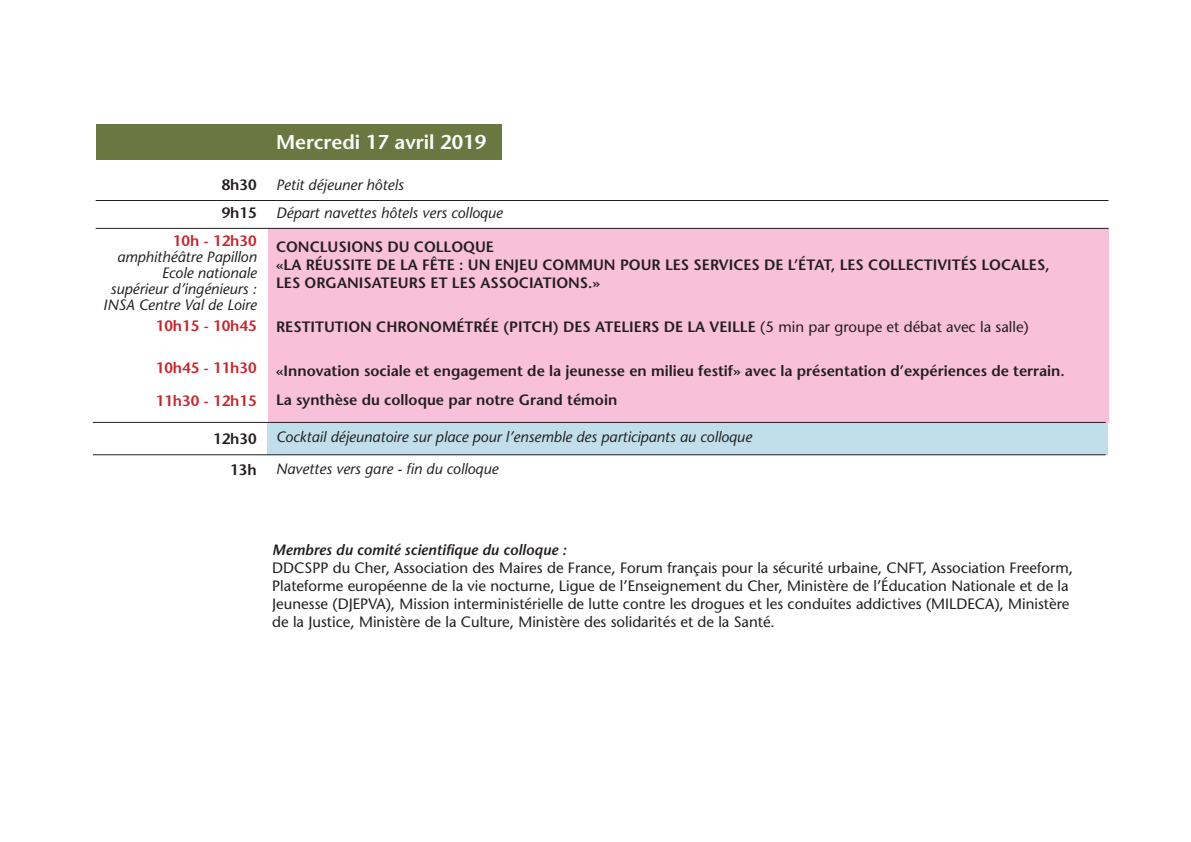
<style>
.page{position:relative;width:1191px;height:842px;background:#fff}
.page>*{position:absolute;margin:0;border:0;box-sizing:border-box;transform-origin:0 0}
.t1{font:600 20px "Stone Sans";color:#fff}
.t2{font:15px/18px "Stone Sans";color:#231f20}
.t3{font:600 15px/18px "Stone Sans";color:#231f20}
.t4{font:italic 15px/16px "Stone Sans";color:#231f20}
.t5{font:600 15px "Stone Sans";color:#c9252b}
.t6{font:italic 600 15px "Stone Sans";color:#231f20}
.s1{font-weight:400}
</style>
<div class="page">
<div style="left:267px;top:423px;width:841px;height:31px;background:#c0dfea"></div>
<div style="left:268px;top:228px;width:840px;height:195px;background:#f8c1d9"></div>
<div style="left:96px;top:124px;width:405px;height:36px;background:#6a7740"></div>
<hr style="left:96px;top:200px;width:1012px;height:1px;background:#231f20">
<hr style="left:96px;top:228px;width:1012px;height:1px;background:#231f20">
<hr style="left:93px;top:422px;width:1012px;height:1px;background:#231f20">
<hr style="left:93px;top:455px;width:1012px;height:1px;background:#231f20">
<p class="t3" style="left:222px;top:171px;width:37px;line-height:28px">8h30<br>9h15</p>
<p class="t5" style="left:173px;top:232px;width:85px">10h - 12h30</p>
<p class="t4" style="left:103px;top:250px;width:155px;text-align:right">amphithéâtre Papillon<br>Ecole nationale supérieur d’ingénieurs :<br>INSA Centre Val de Loire</p>
<p class="t5" style="left:156px;top:317px;width:102px">10h15 - 10h45</p>
<p class="t5" style="left:156px;top:359px;width:102px">10h45 - 11h30</p>
<p class="t5" style="left:156px;top:392px;width:102px">11h30 - 12h15</p>
<p class="t3" style="left:213px;top:423px;width:45px;line-height:31px;text-align:right">12h30<br>13h</p>
<h1 class="t1" style="left:276px;top:130px;width:211px">Mercredi 17 avril 2019</h1>
<p class="t4" style="left:276px;top:173px;width:228px;line-height:28px">Petit déjeuner hôtels<br>Départ navettes hôtels vers colloque</p>
<p class="t3" style="left:276px;top:238px;width:775px">CONCLUSIONS DU COLLOQUE<br>«LA RÉUSSITE DE LA FÊTE : UN ENJEU COMMUN POUR LES SERVICES DE L’ÉTAT, LES COLLECTIVITÉS LOCALES,<br>LES ORGANISATEURS ET LES ASSOCIATIONS.»</p>
<p class="t3" style="left:276px;top:318px;width:754px">RESTITUTION CHRONOMÉTRÉE (PITCH) DES ATELIERS DE LA VEILLE <span class="s1">(5 min par groupe et débat avec la salle)</span></p>
<p class="t3" style="left:276px;top:356px;width:790px;line-height:29px">«Innovation sociale et engagement de la jeunesse en milieu festif» avec la présentation d’expériences de terrain.<br>La synthèse du colloque par notre Grand témoin</p>
<p class="t4" style="left:276px;top:423px;width:477px;line-height:32px">Cocktail déjeunatoire sur place pour l’ensemble des participants au colloque<br>Navettes vers gare - fin du colloque</p>
<p class="t6" style="left:272px;top:543px;width:296px">Membres du comité scientifique du colloque :</p>
<p class="t2" style="left:272px;top:560px;width:802px">DDCSPP du Cher, Association des Maires de France, Forum français pour la sécurité urbaine, CNFT, Association Freeform, Plateforme européenne de la vie nocturne, Ligue de l’Enseignement du Cher, Ministère de l’Éducation Nationale et de la Jeunesse (DJEPVA), Mission interministérielle de lutte contre les drogues et les conduites addictives (MILDECA), Ministère de la Justice, Ministère de la Culture, Ministère des solidarités et de la Santé.</p>
</div>
